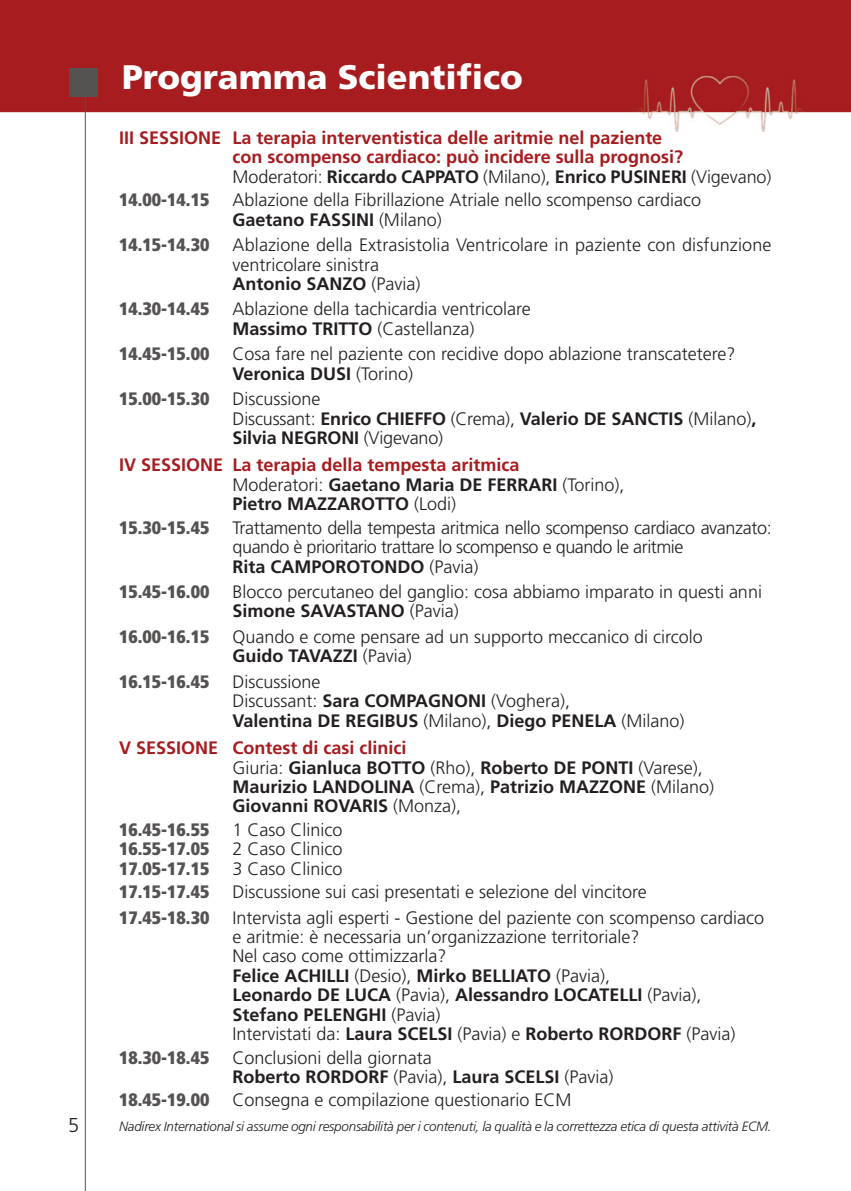
<style>
.page{position:relative;width:851px;height:1191px;background:#fff}
.page>*{position:absolute;margin:0;border:0;box-sizing:border-box;transform-origin:0 0}
.t1{font:900 34px "Frutiger";color:#fff}
.t2{font:300 20px "Frutiger";color:#231f20}
.t3{font:300 18px/19.4px "Frutiger";color:#231f20}
.t4{font:700 18px/19.4px "Frutiger";color:#a61c1f}
.t5{font:900 condensed 18px "Frutiger";color:#555252}
.t6{font:700 18px/19.4px "Frutiger";color:#231f20}
.t7{font:300 18px/19.4px "Frutiger";letter-spacing:-.02em;color:#231f20}
.t8{font:italic 300 13.4px "Frutiger";letter-spacing:-.015em;color:#231f20}
.s1{font-weight:300;color:#231f20}
.s2{color:#231f20}
.s3{font-weight:700}
.s4{color:#a61c1f}
.s5{font-weight:300}
</style>
<div class="page">
<img style="left:0;top:0;width:850px;height:1191px">
<hr style="left:85px;top:68px;width:1px;height:1123px;background:#555252">
<div style="left:69px;top:68px;width:29px;height:28px;background:#555252"></div>
<h1 class="t1" style="left:122px;top:64px;width:402px">Programma Scientifico</h1>
<p class="t4" style="left:232px;top:129px;width:540px;text-indent:-113px">III SESSIONE La terapia interventistica delle aritmie nel paziente<br>con scompenso cardiaco: può incidere sulla prognosi?<br><span class="s1">Moderatori:</span> <span class="s2">Riccardo CAPPATO</span> <span class="s1">(Milano),</span> <span class="s2">Enrico PUSINERI</span> <span class="s1">(Vigevano)</span></p>
<p class="t5" style="left:119px;top:193px;width:92px">14.00-14.15</p>
<p class="t3" style="left:232px;top:192px;width:470px">Ablazione della Fibrillazione Atriale nello scompenso cardiaco<br><span class="s3">Gaetano FASSINI</span> (Milano)</p>
<p class="t5" style="left:119px;top:238px;width:92px">14.15-14.30</p>
<p class="t3" style="left:232px;top:236px;width:540px">Ablazione della Extrasistolia Ventricolare in paziente con disfunzione ventricolare sinistra<br><span class="s3">Antonio SANZO</span> (Pavia)</p>
<p class="t5" style="left:119px;top:302px;width:92px">14.30-14.45</p>
<p class="t3" style="left:232px;top:301px;width:300px">Ablazione della tachicardia ventricolare<br><span class="s3">Massimo TRITTO</span> (Castellanza)</p>
<p class="t5" style="left:119px;top:347px;width:92px">14.45-15.00</p>
<p class="t3" style="left:232px;top:346px;width:504px">Cosa fare nel paziente con recidive dopo ablazione transcatetere?<br><span class="s3">Veronica DUSI</span> (Torino)</p>
<p class="t5" style="left:119px;top:392px;width:92px">15.00-15.30</p>
<p class="t3" style="left:232px;top:390px;width:525px">Discussione<br>Discussant: <span class="s3">Enrico CHIEFFO</span> (Crema), <span class="s3">Valerio DE SANCTIS</span> (Milano)<span class="s3">,<br>Silvia NEGRONI</span> (Vigevano)</p>
<p class="t4" style="left:232px;top:457px;width:393px;text-indent:-113px">IV SESSIONE La terapia della tempesta aritmica<br><span class="s1">Moderatori:</span> <span class="s2">Gaetano Maria DE FERRARI</span> <span class="s1">(Torino),<br></span><span class="s2">Pietro MAZZAROTTO</span> <span class="s1">(Lodi)</span></p>
<p class="t5" style="left:119px;top:520px;width:92px">15.30-15.45</p>
<p class="t7" style="left:232px;top:519px;width:540px">Trattamento della tempesta aritmica nello scompenso cardiaco avanzato: quando è prioritario trattare lo scompenso e quando le aritmie<br><span class="s3">Rita CAMPOROTONDO</span> (Pavia)</p>
<p class="t5" style="left:119px;top:584px;width:92px">15.45-16.00</p>
<p class="t3" style="left:232px;top:583px;width:531px">Blocco percutaneo del ganglio: cosa abbiamo imparato in questi anni<br><span class="s3">Simone SAVASTANO</span> (Pavia)</p>
<p class="t5" style="left:119px;top:629px;width:92px">16.00-16.15</p>
<p class="t3" style="left:232px;top:628px;width:471px">Quando e come pensare ad un supporto meccanico di circolo<br><span class="s3">Guido TAVAZZI</span> (Pavia)</p>
<p class="t5" style="left:119px;top:674px;width:92px">16.15-16.45</p>
<p class="t3" style="left:232px;top:673px;width:453px">Discussione<br>Discussant: <span class="s3">Sara COMPAGNONI</span> (Voghera),<br><span class="s3">Valentina DE REGIBUS</span> (Milano), <span class="s3">Diego PENELA</span> (Milano)</p>
<p class="t6" style="left:232px;top:739px;width:483px;text-indent:-113px"><span class="s4">V SESSIONE Contest di casi clinici<br></span><span class="s5">Giuria:</span> Gianluca BOTTO <span class="s5">(Rho),</span> Roberto DE PONTI <span class="s5">(Varese), </span>Maurizio LANDOLINA <span class="s5">(Crema),</span> Patrizio MAZZONE <span class="s5">(Milano)<br></span>Giovanni ROVARIS <span class="s5">(Monza),</span></p>
<p class="t5" style="left:119px;top:822px;width:92px">16.45-16.55</p>
<p class="t3" style="left:232px;top:821px;width:111px">1 Caso Clinico</p>
<p class="t5" style="left:119px;top:841px;width:92px">16.55-17.05</p>
<p class="t3" style="left:232px;top:840px;width:111px">2 Caso Clinico</p>
<p class="t5" style="left:119px;top:861px;width:92px">17.05-17.15</p>
<p class="t3" style="left:232px;top:860px;width:111px">3 Caso Clinico</p>
<p class="t5" style="left:119px;top:884px;width:92px">17.15-17.45</p>
<p class="t3" style="left:232px;top:883px;width:415px">Discussione sui casi presentati e selezione del vincitore</p>
<p class="t5" style="left:119px;top:910px;width:92px">17.45-18.30</p>
<p class="t3" style="left:232px;top:909px;width:533px">Intervista agli esperti - Gestione del paziente con scompenso cardiaco e aritmie: è necessaria un’organizzazione territoriale?<br>Nel caso come ottimizzarla?<br><span class="s3">Felice ACHILLI</span> (Desio), <span class="s3">Mirko BELLIATO</span> (Pavia),<br><span class="s3">Leonardo DE LUCA</span> (Pavia), <span class="s3">Alessandro LOCATELLI</span> (Pavia), <span class="s3">Stefano PELENGHI</span> (Pavia)<br>Intervistati da: <span class="s3">Laura SCELSI</span> (Pavia) e <span class="s3">Roberto RORDORF</span> (Pavia)</p>
<p class="t5" style="left:119px;top:1050px;width:92px">18.30-18.45</p>
<p class="t3" style="left:232px;top:1049px;width:382px">Conclusioni della giornata<br><span class="s3">Roberto RORDORF</span> (Pavia), <span class="s3">Laura SCELSI</span> (Pavia)</p>
<p class="t5" style="left:119px;top:1093px;width:92px">18.45-19.00</p>
<p class="t3" style="left:232px;top:1091px;width:340px">Consegna e compilazione questionario ECM</p>
<p class="t2" style="left:68px;top:1117px;width:13px">5</p>
<p class="t8" style="left:119px;top:1121px;width:653px">Nadirex International si assume ogni responsabilità per i contenuti, la qualità e la correttezza etica di questa attività ECM.</p>
</div>
